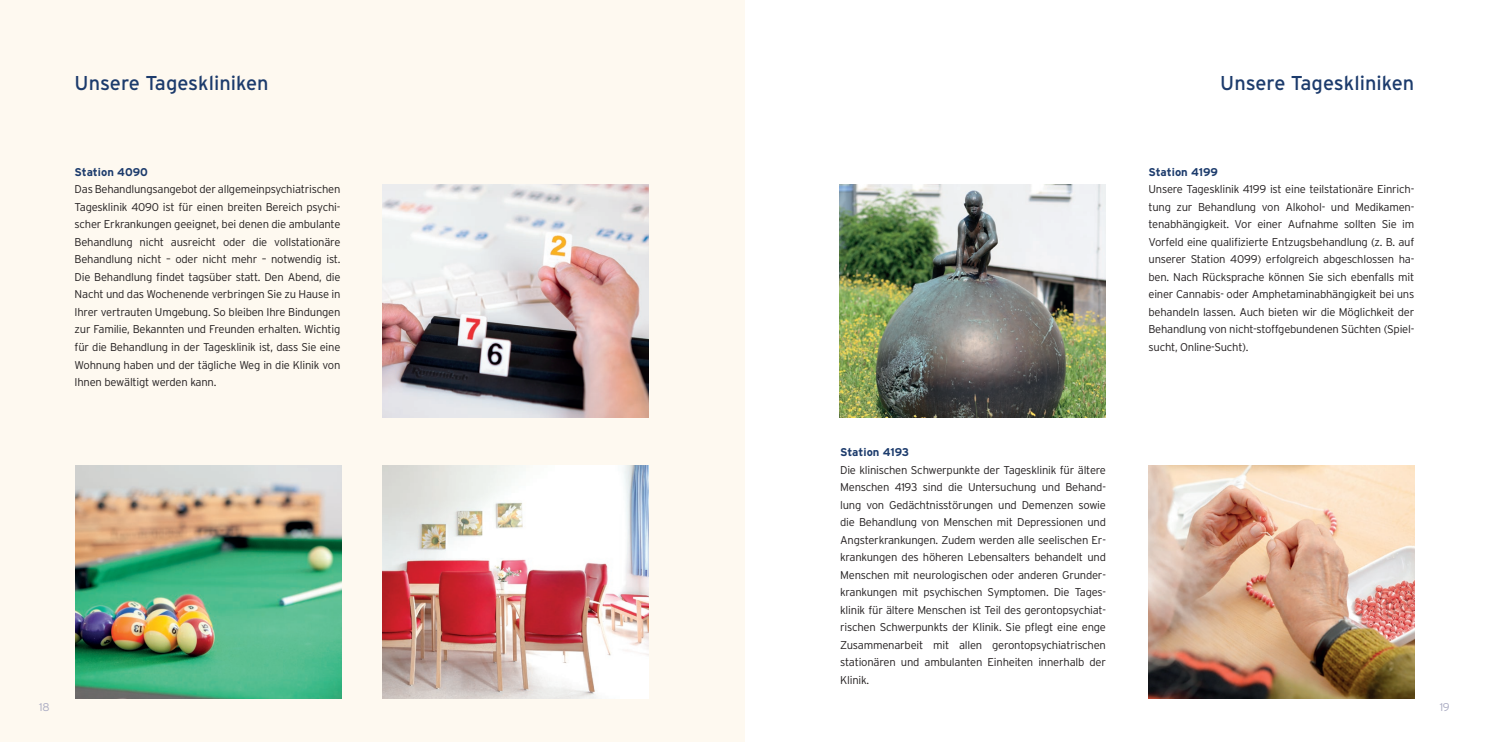
<style>
.page{position:relative;width:1489px;height:742px;background:#fff}
.page>*{position:absolute;margin:0;border:0;box-sizing:border-box;transform-origin:0 0}
.t1{font:20px "Interstate";color:#1c3b6c}
.t2{font:300 11.25px/17.5px "Interstate";letter-spacing:-.02em;color:#231f20;text-align:justify}
.t3{font:700 11.25px "Interstate";color:#1c3b6c}
.t4{font:300 11.25px "Interstate";color:#abacc3}
</style>
<div class="page">
<div style="left:0;top:0;width:744px;height:741px;background:#fef9f0"></div>
<img style="left:75px;top:465px;width:266px;height:233px">
<img style="left:839px;top:184px;width:266px;height:233px">
<img style="left:383px;top:184px;width:266px;height:233px">
<img style="left:1148px;top:465px;width:266px;height:233px">
<img style="left:383px;top:465px;width:266px;height:233px">
<p class="t1" style="left:75px;top:71px;width:196px">Unsere Tageskliniken</p>
<p class="t1" style="left:1220px;top:71px;width:196px">Unsere Tageskliniken</p>
<p class="t3" style="left:75px;top:165px;width:75px">Station 4090</p>
<p class="t2" style="left:75px;top:180px;width:267px">Das Behandlungsangebot der allgemeinpsychiatrischen Tagesklinik 4090 ist für einen breiten Bereich psychi&shy;scher Erkrankungen geeignet, bei denen die ambulante Behandlung nicht ausreicht oder die vollstationäre Behandlung nicht – oder nicht mehr – notwendig ist.<br>Die Behandlung findet tagsüber statt. Den Abend, die Nacht und das Wochenende verbringen Sie zu Hause in Ihrer vertrauten Umgebung. So bleiben Ihre Bindungen zur Familie, Bekannten und Freunden erhalten. Wichtig für die Behandlung in der Tagesklinik ist, dass Sie eine Wohnung haben und der tägliche Weg in die Klinik von Ihnen bewältigt werden kann.</p>
<p class="t4" style="left:39px;top:700px;width:12px">18</p>
<p class="t3" style="left:840px;top:445px;width:70px">Station 4193</p>
<p class="t2" style="left:840px;top:460px;width:267px">Die klinischen Schwerpunkte der Tagesklinik für ältere Menschen 4193 sind die Untersuchung und Behand&shy;lung von Gedächtnisstörungen und Demenzen sowie die Behandlung von Menschen mit Depressionen und Angsterkrankungen. Zudem werden alle seelischen Er&shy;krankungen des höheren Lebensalters behandelt und Menschen mit neurologischen oder anderen Grunder&shy;krankungen mit psychischen Symptomen. Die Tages&shy;klinik für ältere Menschen ist Teil des gerontopsychiat&shy;rischen Schwerpunkts der Klinik. Sie pflegt eine enge Zusammenarbeit mit allen gerontopsychiatrischen stationären und ambulanten Einheiten innerhalb der Klinik.</p>
<p class="t3" style="left:1148px;top:165px;width:71px">Station 4199</p>
<p class="t2" style="left:1148px;top:180px;width:267px">Unsere Tagesklinik 4199 ist eine teilstationäre Einrich&shy;tung zur Behandlung von Alkohol- und Medikamen&shy;tenabhängigkeit. Vor einer Aufnahme sollten Sie im Vorfeld eine qualifizierte Entzugsbehandlung (z. B. auf unserer Station 4099) erfolgreich abgeschlossen ha&shy;ben. Nach Rücksprache können Sie sich ebenfalls mit einer Cannabis- oder Amphetaminabhängigkeit bei uns behandeln lassen. Auch bieten wir die Möglichkeit der Behandlung von nicht-stoffgebundenen Süchten (Spiel&shy;sucht, Online-Sucht).</p>
<p class="t4" style="left:1439px;top:700px;width:12px">19</p>
</div>
